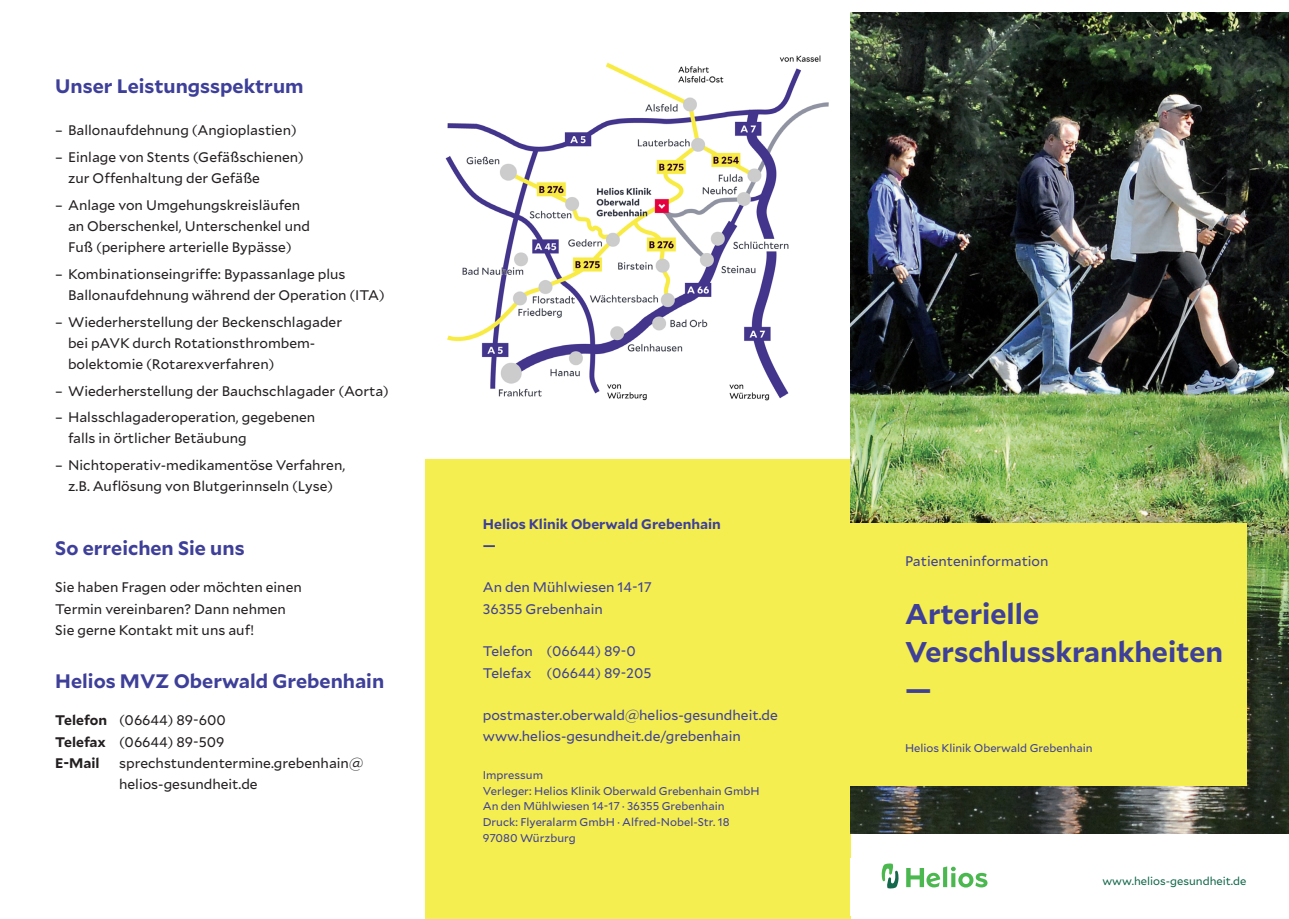
<style>
.page{position:relative;width:1289px;height:919px;background:#fff}
.page>*{position:absolute;margin:0;border:0;box-sizing:border-box;transform-origin:0 0}
.t1{font:700 28.5px/37.2px "Mallory";color:#3e3f99}
.t2{font:700 19.5px "Mallory";color:#3e3f99}
.t3{font:13.8px/21.3px "Mallory";color:#231f20}
.t4{font:13.8px/21.3px "Mallory";color:#3e3f99}
.t5{font:700 13.8px/21.3px "Mallory";color:#3e3f99}
.t6{font:11.25px/15.9px "Mallory";color:#3e3f99}
.t7{font:11.25px "Mallory";color:#14684c}
.s1{font-weight:700}
</style>
<div class="page">
<div style="left:425px;top:459px;width:425px;height:459px;background:#f4ee50"></div>
<img style="left:445px;top:55px;width:384px;height:346px">
<img style="left:850px;top:13px;width:438px;height:820px">
<svg style="left:906px;top:866px;width:81px;height:21px"></svg>
<svg style="left:881px;top:863px;width:17px;height:25px"></svg>
<div style="left:849px;top:523px;width:397px;height:263px;background:#f4ee50"></div>
<h2 class="t2" style="left:55px;top:71px;width:250px">Unser Leistungsspektrum</h2>
<p class="t3" style="left:55px;top:119px;width:243px">– Ballonaufdehnung (Angioplastien)</p>
<p class="t3" style="left:68px;top:145px;width:237px;text-indent:-13px">– Einlage von Stents (Gefäßschienen) zur Offenhaltung der Gefäße</p>
<p class="t3" style="left:68px;top:193px;width:243px;text-indent:-13px">– Anlage von Umgehungskreisläufen an Oberschenkel, Unterschenkel und<br>Fuß (periphere arterielle Bypässe)</p>
<p class="t3" style="left:68px;top:262px;width:318px;text-indent:-13px">– Kombinationseingriffe: Bypassanlage plus<br>Ballonaufdehnung während der Operation (ITA)</p>
<p class="t3" style="left:68px;top:310px;width:275px;text-indent:-13px">– Wiederherstellung der Beckenschlagader bei pAVK durch Rotationsthrombem&shy;bolektomie (Rotarexverfahren)</p>
<p class="t3" style="left:55px;top:379px;width:335px">– Wiederherstellung der Bauchschlagader (Aorta)</p>
<p class="t3" style="left:68px;top:406px;width:249px;text-indent:-13px">– Halsschlagaderoperation, gegebenen falls in örtlicher Betäubung</p>
<p class="t3" style="left:55px;top:454px;width:291px;text-align:center">– Nichtoperativ-medikamentöse Verfahren, z.B. Auflösung von Blutgerinnseln (Lyse)</p>
<h2 class="t2" style="left:55px;top:533px;width:191px">So erreichen Sie uns</h2>
<p class="t3" style="left:55px;top:576px;width:248px">Sie haben Fragen oder möchten einen<br>Termin vereinbaren? Dann nehmen<br>Sie gerne Kontakt mit uns auf!</p>
<h2 class="t2" style="left:55px;top:666px;width:330px">Helios MVZ Oberwald Grebenhain</h2>
<p class="t3" style="left:55px;top:709px;width:172px;text-align:justify"><span class="s1">Telefon</span> (06644) 89-600<br><span class="s1">Telefax</span> (06644) 89-509<br><span class="s1">E-Mail</span></p>
<p class="t3" style="left:119px;top:751px;width:246px">sprechstundentermine.grebenhain@ helios-gesundheit.de</p>
<p class="t5" style="left:483px;top:512px;width:239px">Helios Klinik Oberwald Grebenhain —</p>
<p class="t4" style="left:483px;top:576px;width:170px">An den Mühlwiesen 14-17<br>36355 Grebenhain</p>
<p class="t4" style="left:483px;top:640px;width:170px">Telefon (06644) 89-0<br>Telefax (06644) 89-205</p>
<p class="t4" style="left:483px;top:703px;width:296px">postmaster.oberwald@helios-gesundheit.de www.helios-gesundheit.de/grebenhain</p>
<p class="t6" style="left:483px;top:766px;width:278px">Impressum<br>Verleger: Helios Klinik Oberwald Grebenhain GmbH An den Mühlwiesen 14-17 ∙ 36355 Grebenhain Druck: Flyeralarm GmbH ∙ Alfred-Nobel-Str. 18<br>97080 Würzburg</p>
<p class="t4" style="left:905px;top:549px;width:145px">Patienteninformation</p>
<h1 class="t1" style="left:905px;top:593px;width:319px">Arterielle<br>Verschlusskrankheiten —</h1>
<p class="t6" style="left:905px;top:739px;width:189px">Helios Klinik Oberwald Grebenhain</p>
<p class="t7" style="left:1102px;top:872px;width:145px">www.helios-gesundheit.de</p>
</div>
